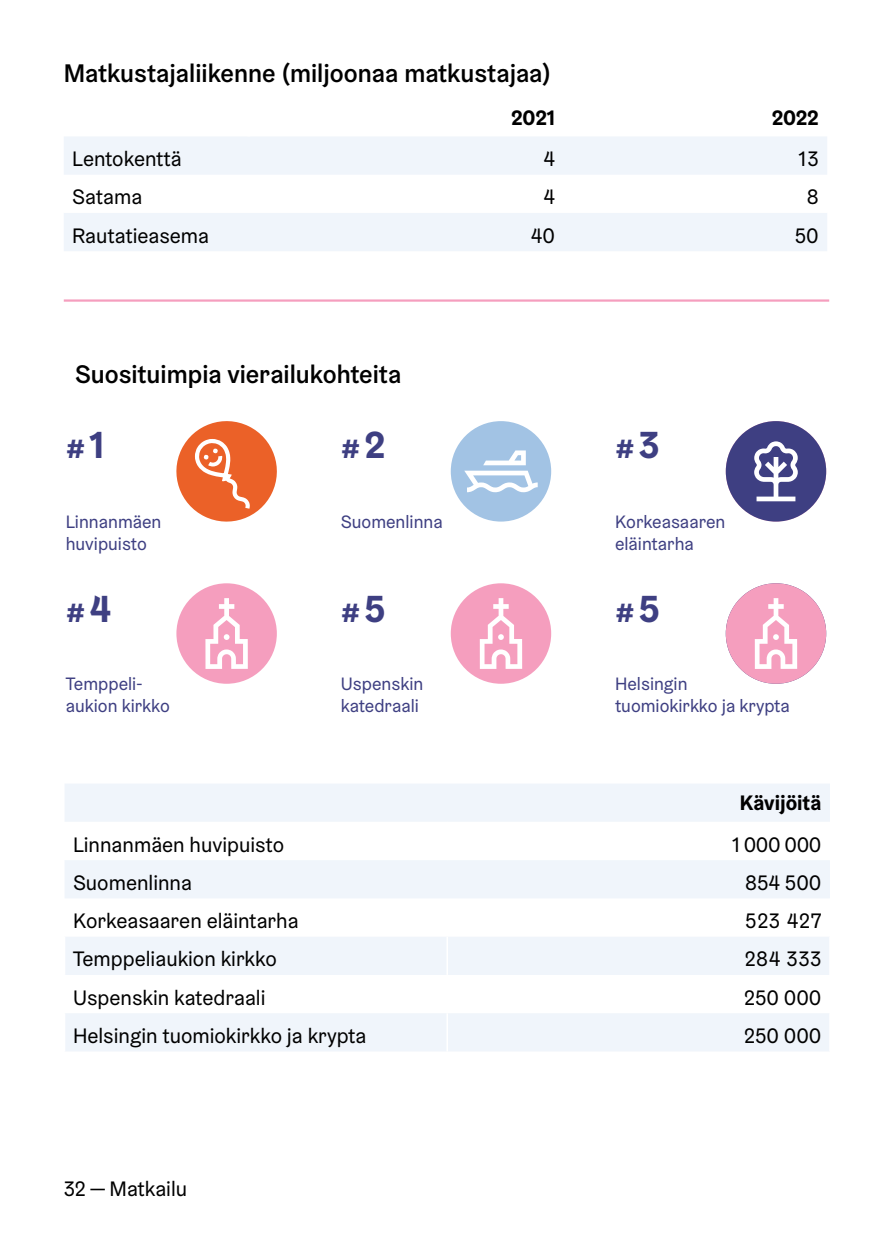
<style>
.page{position:relative;width:893px;height:1259px;background:#fff}
.page>*{position:absolute;margin:0;border:0;box-sizing:border-box;transform-origin:0 0}
.Leipis_7pt{font:700 26.4px "Helsinki Grotesk";color:#3e3f82}
.taulukon_otsikko_h2{font:500 25.5px "Helsinki Grotesk";color:#000}
.Taulukko_Body{font:21px "Helsinki Grotesk";color:#000}
.Leipis_7pt-2{font:21px "Helsinki Grotesk";color:#000}
.Leipis_7pt-3{font:700 21px "Helsinki Grotesk";color:#000}
.Leipis_7pt-4{font:18px "Helsinki Grotesk";color:#3e3f82}
.s1{font-size:37.8px}
</style>
<div class="page">
<div style="left:451px;top:583px;width:100px;height:101px;background:#f59ebe;border-radius:50%"></div>
<svg style="left:480px;top:598px;width:42px;height:71px"></svg>
<div style="left:726px;top:583px;width:100px;height:101px;background:#f59ebe;border-radius:50%"></div>
<svg style="left:754px;top:598px;width:44px;height:71px"></svg>
<div style="left:176px;top:583px;width:101px;height:101px;background:#f59ebe;border-radius:50%"></div>
<svg style="left:205px;top:598px;width:43px;height:71px"></svg>
<div style="left:726px;top:421px;width:100px;height:100px;background:#3e3f82;border-radius:50%"></div>
<svg style="left:754px;top:441px;width:44px;height:61px"></svg>
<div style="left:451px;top:421px;width:100px;height:100px;background:#a2c3e4;border-radius:50%"></div>
<svg style="left:464px;top:471px;width:74px;height:21px"></svg>
<svg style="left:483px;top:450px;width:43px;height:15px"></svg>
<svg style="left:176px;top:421px;width:101px;height:101px"></svg>
<hr style="left:64px;top:299px;width:765px;height:3px;background:#f59ebe">
<svg style="left:64px;top:137px;width:763px;height:114px;fill:#f0f5fb"></svg>
<svg style="left:65px;top:784px;width:765px;height:267px;fill:#f0f5fb"></svg>
<svg style="left:65px;top:822px;width:765px;height:38px"></svg>
<hr style="left:446px;top:936px;width:2px;height:39px;background:#fff">
<hr style="left:446px;top:1013px;width:2px;height:38px;background:#fff">
<hr style="left:446px;top:822px;width:2px;height:38px;background:#fff">
<hr style="left:829px;top:936px;width:2px;height:39px;background:#fff">
<hr style="left:829px;top:1013px;width:2px;height:38px;background:#fff">
<h2 class="taulukon_otsikko_h2" style="left:64px;top:57px;width:489px">Matkustajaliikenne (miljoonaa matkustajaa)</h2>
<p class="Leipis_7pt-3" style="left:511px;top:104px;width:45px">2021</p>
<p class="Leipis_7pt-3" style="left:772px;top:104px;width:48px">2022</p>
<p class="Taulukko_Body" style="left:72px;top:146px;width:111px">Lentokenttä</p>
<p class="Leipis_7pt-2" style="left:543px;top:146px;width:13px">4</p>
<p class="Leipis_7pt-2" style="left:799px;top:146px;width:22px">13</p>
<p class="Leipis_7pt-2" style="left:72px;top:184px;width:71px">Satama</p>
<p class="Leipis_7pt-2" style="left:543px;top:184px;width:13px">4</p>
<p class="Leipis_7pt-2" style="left:807px;top:184px;width:13px">8</p>
<p class="Leipis_7pt-2" style="left:72px;top:222px;width:138px">Rautatieasema</p>
<p class="Leipis_7pt-2" style="left:531px;top:222px;width:26px">40</p>
<p class="Leipis_7pt-2" style="left:795px;top:222px;width:25px">50</p>
<h2 class="taulukon_otsikko_h2" style="left:75px;top:358px;width:328px">Suosituimpia vierailukohteita</h2>
<p class="Leipis_7pt" style="left:66px;top:432px;width:39px">#<span class="s1">1</span></p>
<p class="Leipis_7pt" style="left:341px;top:432px;width:45px">#<span class="s1">2</span></p>
<p class="Leipis_7pt" style="left:616px;top:432px;width:45px">#<span class="s1">3</span></p>
<p class="Leipis_7pt-4" style="left:66px;top:510px;width:97px">Linnanmäen</p>
<p class="Leipis_7pt-4" style="left:66px;top:532px;width:83px">huvipuisto</p>
<p class="Leipis_7pt-4" style="left:341px;top:510px;width:104px">Suomenlinna</p>
<p class="Leipis_7pt-4" style="left:615px;top:510px;width:112px">Korkeasaaren</p>
<p class="Leipis_7pt-4" style="left:615px;top:532px;width:80px">eläintarha</p>
<p class="Leipis_7pt" style="left:66px;top:596px;width:46px">#<span class="s1">4</span></p>
<p class="Leipis_7pt" style="left:341px;top:596px;width:46px">#<span class="s1">5</span></p>
<p class="Leipis_7pt" style="left:616px;top:596px;width:46px">#<span class="s1">5</span></p>
<p class="Leipis_7pt-4" style="left:66px;top:673px;width:78px">Temppeli-</p>
<p class="Leipis_7pt-4" style="left:66px;top:694px;width:106px">aukion kirkko</p>
<p class="Leipis_7pt-4" style="left:341px;top:673px;width:84px">Uspenskin</p>
<p class="Leipis_7pt-4" style="left:341px;top:694px;width:80px">katedraali</p>
<p class="Leipis_7pt-4" style="left:615px;top:673px;width:74px">Helsingin</p>
<p class="Leipis_7pt-4" style="left:615px;top:694px;width:176px">tuomiokirkko ja krypta</p>
<p class="Leipis_7pt-3" style="left:740px;top:790px;width:83px">Kävijöitä</p>
<p class="Taulukko_Body" style="left:73px;top:831px;width:213px">Linnanmäen huvipuisto</p>
<p class="Leipis_7pt-2" style="left:732px;top:831px;width:91px">1 000 000</p>
<p class="Taulukko_Body" style="left:73px;top:869px;width:121px">Suomenlinna</p>
<p class="Leipis_7pt-2" style="left:745px;top:869px;width:78px">854 500</p>
<p class="Taulukko_Body" style="left:73px;top:908px;width:227px">Korkeasaaren eläintarha</p>
<p class="Leipis_7pt-2" style="left:745px;top:908px;width:78px">523 427</p>
<p class="Taulukko_Body" style="left:73px;top:946px;width:205px">Temppeliaukion kirkko</p>
<p class="Leipis_7pt-2" style="left:745px;top:946px;width:78px">284 333</p>
<p class="Taulukko_Body" style="left:73px;top:984px;width:194px">Uspenskin katedraali</p>
<p class="Leipis_7pt-2" style="left:744px;top:984px;width:79px">250 000</p>
<p class="Taulukko_Body" style="left:73px;top:1022px;width:295px">Helsingin tuomiokirkko ja krypta</p>
<p class="Leipis_7pt-2" style="left:744px;top:1022px;width:79px">250 000</p>
<p class="Taulukko_Body" style="left:64px;top:1175px;width:125px">32 — Matkailu</p>
</div>
